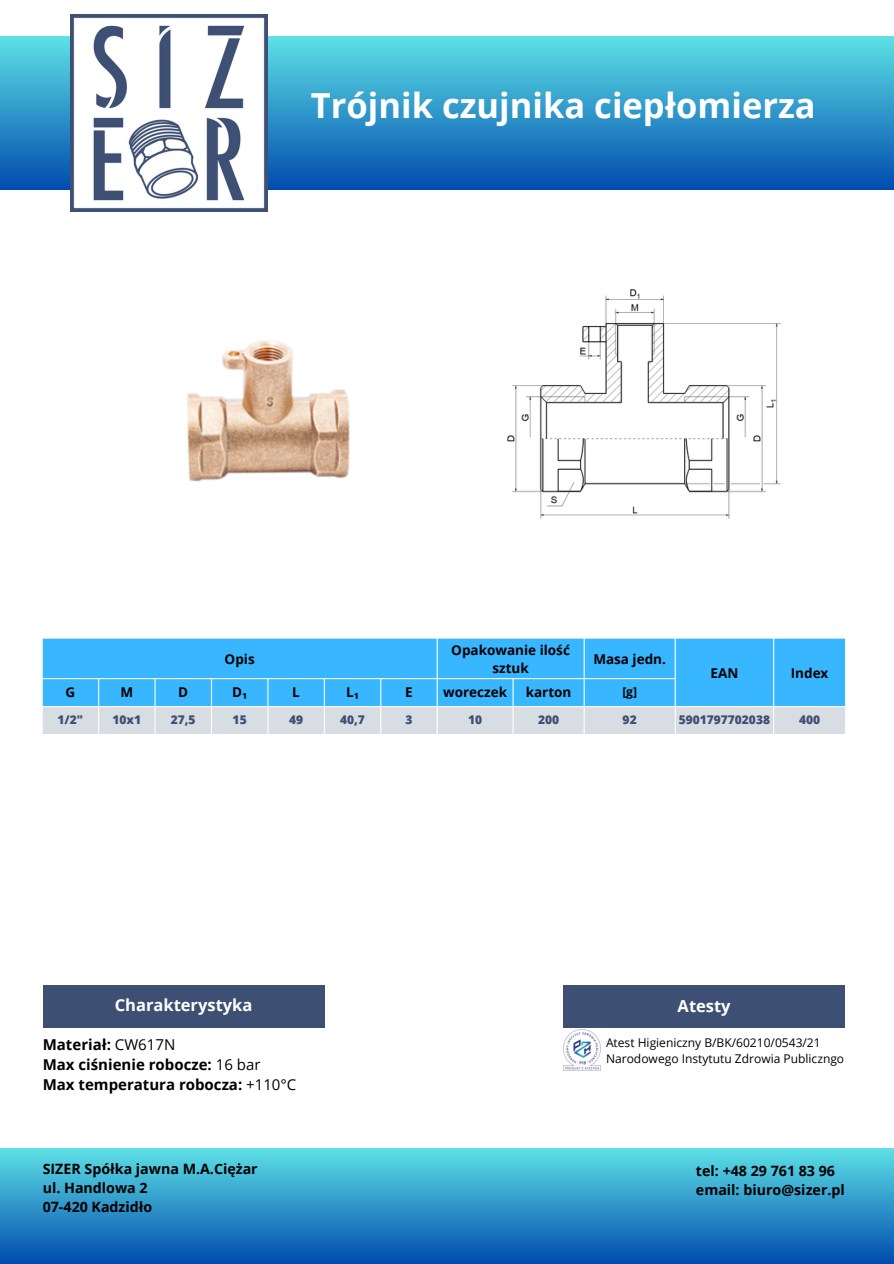
<style>
.page{position:relative;width:894px;height:1264px;background:#fff}
.page>*{position:absolute;margin:0;border:0;box-sizing:border-box;transform-origin:0 0}
.t1{font:700 34.5px "Open Sans";color:#fff}
.t2{font:700 16.5px "Open Sans";color:#fff}
.t3{font:700 15px "Open Sans";color:#000}
.t4{font:700 14.25px "Open Sans";color:#000}
.t5{font:700 13.5px/18px "Open Sans";color:#000;text-align:center}
.t6{font:12px "Open Sans";color:#000}
.t7{font:800 12px "Open Sans";color:#3d4f73}
.t8{font:700 12px "Open Sans";color:#000}
.s1{font-family:"Noto Sans"}
.s2{font-weight:400}
</style>
<div class="page">
<div style="left:0;top:36px;width:893px;height:153px;background:linear-gradient(to bottom,#5ee0e6,#024cae)"></div>
<img style="left:71px;top:14px;width:197px;height:147px">
<div style="left:43px;top:638px;width:801px;height:68px;background:#38b6ff"></div>
<div style="left:43px;top:707px;width:801px;height:27px;background:#d7dde3"></div>
<div style="left:0;top:1147px;width:893px;height:116px;background:linear-gradient(to bottom,#5ee2e7,#034eae)"></div>
<div style="left:43px;top:984px;width:281px;height:43px;background:#3d4f73"></div>
<div style="left:563px;top:984px;width:281px;height:43px;background:#3d4f73"></div>
<img style="left:563px;top:1029px;width:37px;height:41px">
<img style="left:518px;top:289px;width:263px;height:230px">
<img style="left:19px;top:161px;width:499px;height:499px">
<p class="t1" style="left:311px;top:81px;width:506px">Trójnik czujnika ciepłomierza</p>
<p class="t5" style="left:224px;top:649px;width:32px">Opis</p>
<p class="t5" style="left:451px;top:640px;width:120px">Opakowanie ilość sztuk</p>
<p class="t5" style="left:593px;top:649px;width:74px">Masa jedn.</p>
<p class="t5" style="left:710px;top:663px;width:29px">EAN</p>
<p class="t5" style="left:790px;top:663px;width:39px">Index</p>
<p class="t5" style="left:65px;top:683px;width:11px">G</p>
<p class="t5" style="left:120px;top:683px;width:14px">M</p>
<p class="t5" style="left:178px;top:683px;width:11px">D</p>
<p class="t5" style="left:232px;top:683px;width:17px">D<span class="s1">₁</span></p>
<p class="t5" style="left:292px;top:683px;width:9px">L</p>
<p class="t5" style="left:346px;top:683px;width:14px">L<span class="s1">₁</span></p>
<p class="t5" style="left:405px;top:683px;width:9px">E</p>
<p class="t5" style="left:443px;top:683px;width:65px">woreczek</p>
<p class="t5" style="left:525px;top:683px;width:47px">karton</p>
<p class="t8" style="left:622px;top:683px;width:16px">[g]</p>
<p class="t7" style="left:58px;top:711px;width:27px">1/2"</p>
<p class="t7" style="left:112px;top:711px;width:30px">10x1</p>
<p class="t7" style="left:171px;top:711px;width:26px">27,5</p>
<p class="t7" style="left:232px;top:711px;width:16px">15</p>
<p class="t7" style="left:289px;top:711px;width:16px">49</p>
<p class="t7" style="left:340px;top:711px;width:26px">40,7</p>
<p class="t7" style="left:405px;top:711px;width:9px">3</p>
<p class="t7" style="left:468px;top:711px;width:16px">10</p>
<p class="t7" style="left:538px;top:711px;width:23px">200</p>
<p class="t7" style="left:622px;top:711px;width:16px">92</p>
<p class="t7" style="left:678px;top:711px;width:93px">5901797702038</p>
<p class="t7" style="left:798px;top:711px;width:23px">400</p>
<p class="t2" style="left:115px;top:993px;width:139px">Charakterystyka</p>
<p class="t3" style="left:43px;top:1033px;width:134px">Materiał: <span class="s2">CW617N</span></p>
<p class="t3" style="left:43px;top:1054px;width:219px">Max ciśnienie robocze: <span class="s2">16 bar</span></p>
<p class="t3" style="left:43px;top:1074px;width:255px">Max temperatura robocza: <span class="s2">+110°C</span></p>
<p class="t4" style="left:43px;top:1158px;width:216px">SIZER Spółka jawna M.A.Ciężar</p>
<p class="t4" style="left:43px;top:1178px;width:106px">ul. Handlowa 2</p>
<p class="t4" style="left:43px;top:1197px;width:111px">07-420 Kadzidło</p>
<p class="t2" style="left:677px;top:994px;width:54px">Atesty</p>
<p class="t6" style="left:606px;top:1033px;width:216px">Atest Higieniczny B/BK/60210/0543/21</p>
<p class="t6" style="left:606px;top:1049px;width:240px">Narodowego Instytutu Zdrowia Publiczngo</p>
<p class="t4" style="left:695px;top:1160px;width:141px">tel: +48 29 761 83 96</p>
<p class="t4" style="left:695px;top:1179px;width:150px">email: biuro@sizer.pl</p>
</div>
